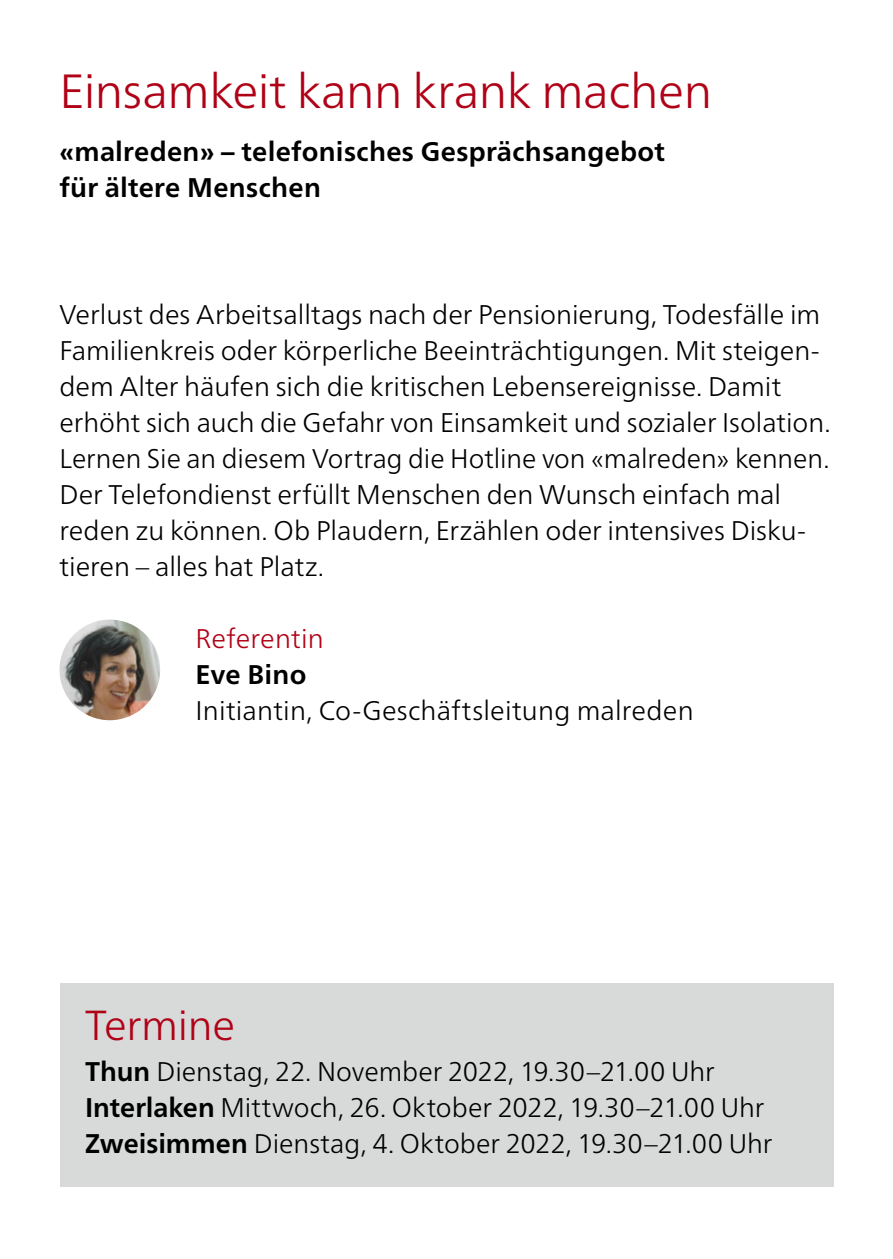
<style>
.page{position:relative;width:893px;height:1259px;background:#fff}
.page>*{position:absolute;margin:0;border:0;box-sizing:border-box;transform-origin:0 0}
.t1{font:300 48px "Frutiger Neue LTW1 G";letter-spacing:-.01em;color:#b00217}
.t2{font:300 42px "Frutiger Neue LTW1 G";letter-spacing:-.01em;color:#b00217}
.t3{font:300 27px/36px "Frutiger Neue LTW1 G";color:#000}
.t4{font:700 27px/36px "Frutiger Neue LTW1 G";letter-spacing:.01em;color:#000}
.t5{font:300 27px "Frutiger Neue LTW1 G";letter-spacing:.005em;color:#b00217}
.s1{font-weight:700}
</style>
<div class="page">
<div style="left:60px;top:983px;width:773px;height:203px;background:#d8dada"></div>
<img style="left:60px;top:619px;width:100px;height:101px;border-radius:50px">
<h1 class="t1" style="left:60px;top:62px;width:654px">Einsamkeit kann krank machen</h1>
<p class="t4" style="left:60px;top:133px;width:607px">«malreden» – telefonisches Gesprächsangebot für ältere Menschen</p>
<p class="t3" style="left:60px;top:296px;width:773px">Verlust des Arbeitsalltags nach der Pensionierung, Todesfälle im Familienkreis oder körperliche Beeinträchtigungen. Mit steigen&shy;dem Alter häufen sich die kritischen Lebensereignisse. Damit erhöht sich auch die Gefahr von Einsamkeit und sozialer Isolation.<br>Lernen Sie an diesem Vortrag die Hotline von «malreden» kennen.<br>Der Telefondienst erfüllt Menschen den Wunsch einfach mal reden zu können. Ob Plaudern, Erzählen oder intensives Disku&shy;tieren – alles hat Platz.</p>
<p class="t5" style="left:196px;top:622px;width:130px">Referentin</p>
<p class="t4" style="left:196px;top:656px;width:112px">Eve Bino</p>
<p class="t3" style="left:196px;top:692px;width:500px">Initiantin, Co-Geschäftsleitung malreden</p>
<h2 class="t2" style="left:85px;top:1000px;width:151px">Termine</h2>
<p class="t3" style="left:85px;top:1053px;width:689px"><span class="s1">Thun</span> Dienstag, 22. November 2022, 19.30–21.00 Uhr<br><span class="s1">Interlaken</span> Mittwoch, 26. Oktober 2022, 19.30–21.00 Uhr<br><span class="s1">Zweisimmen</span> Dienstag, 4. Oktober 2022, 19.30–21.00 Uhr</p>
</div>
